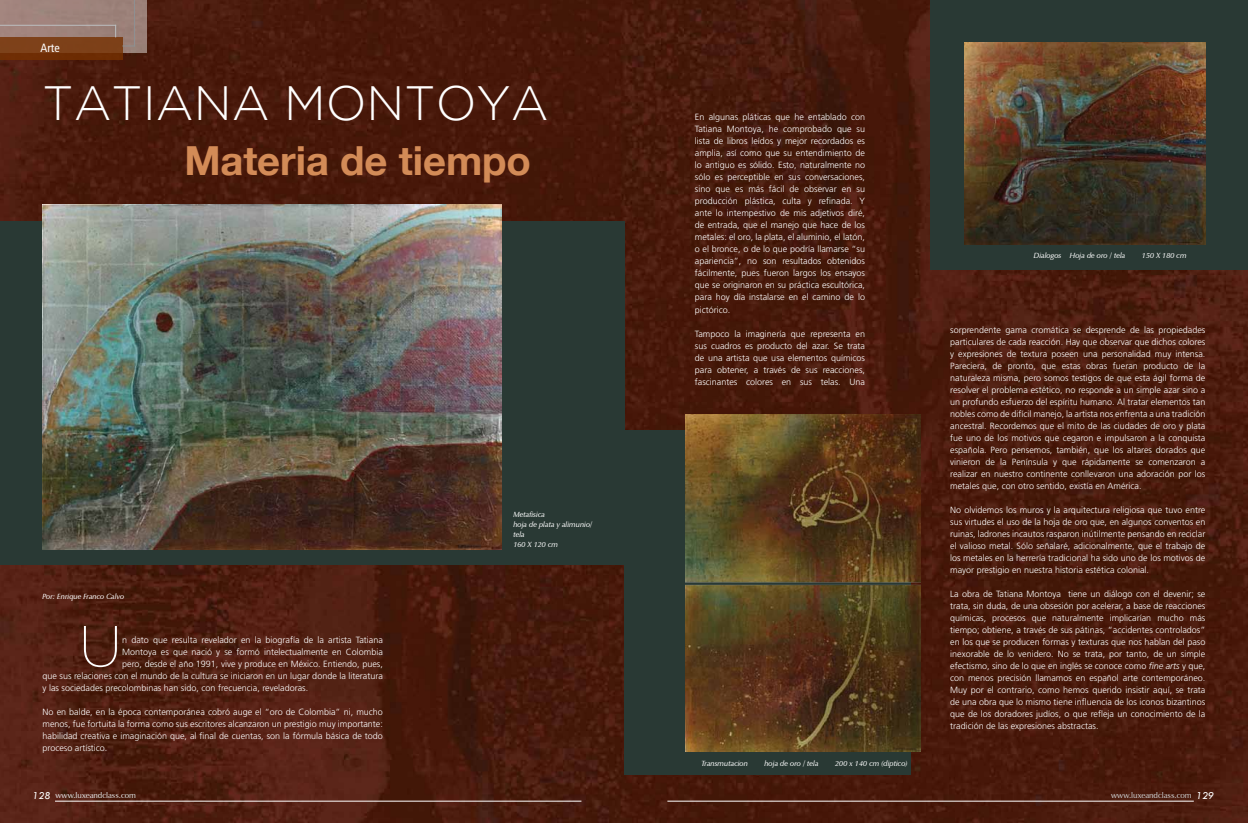
<style>
.page{position:relative;width:1248px;height:823px;background:#fff}
.page>*{position:absolute;margin:0;border:0;box-sizing:border-box;transform-origin:0 0}
.t1{font:200 57.8px "Gotham";color:#fff}
.t2{font:300 48px "Gotham";color:#fff}
.t3{font:700 40px "Helvetica Neue";color:#d38b57}
.t4{font:condensed 12px "Frutiger";color:#fff}
.t5{font:300 9px/12px "Frutiger";color:#fff;text-align:justify}
.t6{font:600 8px "Zapf Humanist 601 BT";color:#e0e1e2}
.t7{font:600 8px "Zapf Humanist 601 BT";color:#cbcdce}
.t8{font:italic 600 7.5px/10px "Zapf Humanist 601 BT";color:#fff}
.s1{font-style:italic}
.s2{font-family:"Tw Cen";font-weight:400;font-style:italic;font-size:11px;color:#fff}
</style>
<div class="page">
<img style="left:0;top:0;width:1247px;height:822px">
<div style="left:0;top:221px;width:624px;height:343px;background:#293934"></div>
<div style="left:929px;top:0;width:318px;height:269px;background:#293934"></div>
<div style="left:624px;top:429px;width:286px;height:345px;background:#293934"></div>
<img style="left:43px;top:204px;width:458px;height:345px">
<div style="left:0;top:0;width:147px;height:53px;background:#9e837b"></div>
<svg style="left:0;top:37px;width:122px;height:23px;background:#783a12"></svg>
<hr style="left:0;top:25px;width:116px;height:1px;background:#bcbec0">
<hr style="left:134px;top:0;width:1px;height:46px;background:#8e9092">
<img style="left:964px;top:43px;width:241px;height:201px">
<img style="left:685px;top:414px;width:235px;height:337px">
<hr style="left:55px;top:800px;width:526px;height:1px;background:#fff">
<hr style="left:667px;top:800px;width:526px;height:1px;background:#fff">
<p class="t4" style="left:41px;top:41px;width:21px">Arte</p>
<p class="t2" style="left:43px;top:77px;width:508px">TATIANA MONTOYA</p>
<p class="t3" style="left:184px;top:136px;width:348px">Materia de tiempo</p>
<p class="t5" style="left:694px;top:111px;width:172px">En algunas pláticas que he entablado con Tatiana Montoya, he comprobado que su lista de libros leídos y mejor recordados es amplia, así como que su entendimiento de lo antiguo es sólido. Esto, naturalmente no sólo es perceptible en sus conversaciones, sino que es más fácil de observar en su producción plástica, culta y refinada. Y ante lo intempestivo de mis adjetivos diré, de entrada, que el manejo que hace de los metales: el oro, la plata, el aluminio, el latón, o el bronce, o de lo que podría llamarse “su apariencia”, no son resultados obtenidos fácilmente, pues fueron largos los ensayos que se originaron en su práctica escultórica, para hoy día instalarse en el camino de lo pictórico.</p>
<p class="t5" style="left:694px;top:327px;width:172px">Tampoco la imaginería que representa en sus cuadros es producto del azar. Se trata de una artista que usa elementos químicos para obtener, a través de sus reacciones, fascinantes colores en sus telas. Una</p>
<p class="t5" style="left:950px;top:324px;width:257px">sorprendente gama cromática se desprende de las propiedades particulares de cada reacción. Hay que observar que dichos colores y expresiones de textura poseen una personalidad muy intensa.<br>Pareciera, de pronto, que estas obras fueran producto de la naturaleza misma, pero somos testigos de que esta ágil forma de resolver el problema estético, no responde a un simple azar sino a un profundo esfuerzo del espíritu humano. Al tratar elementos tan nobles como de difícil manejo, la artista nos enfrenta a una tradición ancestral. Recordemos que el mito de las ciudades de oro y plata fue uno de los motivos que cegaron e impulsaron a la conquista española. Pero pensemos, también, que los altares dorados que vinieron de la Península y que rápidamente se comenzaron a realizar en nuestro continente conllevaron una adoración por los metales que, con otro sentido, existía en América.</p>
<p class="t5" style="left:950px;top:504px;width:257px">No olvidemos los muros y la arquitectura religiosa que tuvo entre sus virtudes el uso de la hoja de oro que, en algunos conventos en ruinas, ladrones incautos rasparon inútilmente pensando en reciclar el valioso metal. Sólo señalaré, adicionalmente, que el trabajo de los metales en la herrería tradicional ha sido uno de los motivos de mayor prestigio en nuestra historia estética colonial.</p>
<p class="t5" style="left:950px;top:588px;width:257px">La obra de Tatiana Montoya tiene un diálogo con el devenir; se trata, sin duda, de una obsesión por acelerar, a base de reacciones químicas, procesos que naturalmente implicarían mucho más tiempo; obtiene, a través de sus pátinas, “accidentes controlados” en los que se producen formas y texturas que nos hablan del paso inexorable de lo venidero. No se trata, por tanto, de un simple efectismo, sino de lo que en inglés se conoce como <span class="s1">fine arts</span> y que, con menos precisión llamamos en español arte contemporáneo.<br>Muy por el contrario, como hemos querido insistir aquí, se trata de una obra que lo mismo tiene influencia de los iconos bizantinos que de los doradores judíos, o que refleja un conocimiento de la tradición de las expresiones abstractas.</p>
<p class="t8" style="left:1033px;top:250px;width:93px">Dialogos Hoja de oro / tela</p>
<p class="t8" style="left:1141px;top:250px;width:46px">150 X 180 cm</p>
<p class="t8" style="left:513px;top:508px;width:80px">Metafisica<br>hoja de plata y alimunio/ tela<br>160 X 120 cm</p>
<p class="t8" style="left:43px;top:591px;width:83px">Por: Enrique Franco Calvo</p>
<p class="t1" style="left:79px;top:614px;width:45px">U</p>
<p class="t5" style="left:122px;top:633px;width:262px">n dato que resulta revelador en la biografía de la artista Tatiana</p>
<p class="t5" style="left:122px;top:645px;width:262px">Montoya es que nació y se formó intelectualmente en Colombia</p>
<p class="t5" style="left:122px;top:657px;width:262px">pero, desde el año 1991, vive y produce en México. Entiendo, pues,</p>
<p class="t5" style="left:43px;top:669px;width:342px">que sus relaciones con el mundo de la cultura se iniciaron en un lugar donde la literatura</p>
<p class="t5" style="left:43px;top:681px;width:267px">y las sociedades precolombinas han sido, con frecuencia, reveladoras.</p>
<p class="t5" style="left:43px;top:705px;width:342px">No en balde, en la época contemporánea cobró auge el “oro de Colombia” ni, mucho menos, fue fortuita la forma como sus escritores alcanzaron un prestigio muy importante: habilidad creativa e imaginación que, al final de cuentas, son la fórmula básica de todo proceso artístico.</p>
<p class="t6" style="left:32px;top:789px;width:105px"><span class="s2">128</span> www.luxeandclass.com</p>
<p class="t7" style="left:1110px;top:789px;width:105px">www.luxeandclass.com <span class="s2">129</span></p>
<p class="t8" style="left:701px;top:758px;width:48px">Transmutacion</p>
<p class="t8" style="left:764px;top:758px;width:56px">hoja de oro / tela</p>
<p class="t8" style="left:835px;top:758px;width:74px">200 x 140 cm (diptico)</p>
</div>
